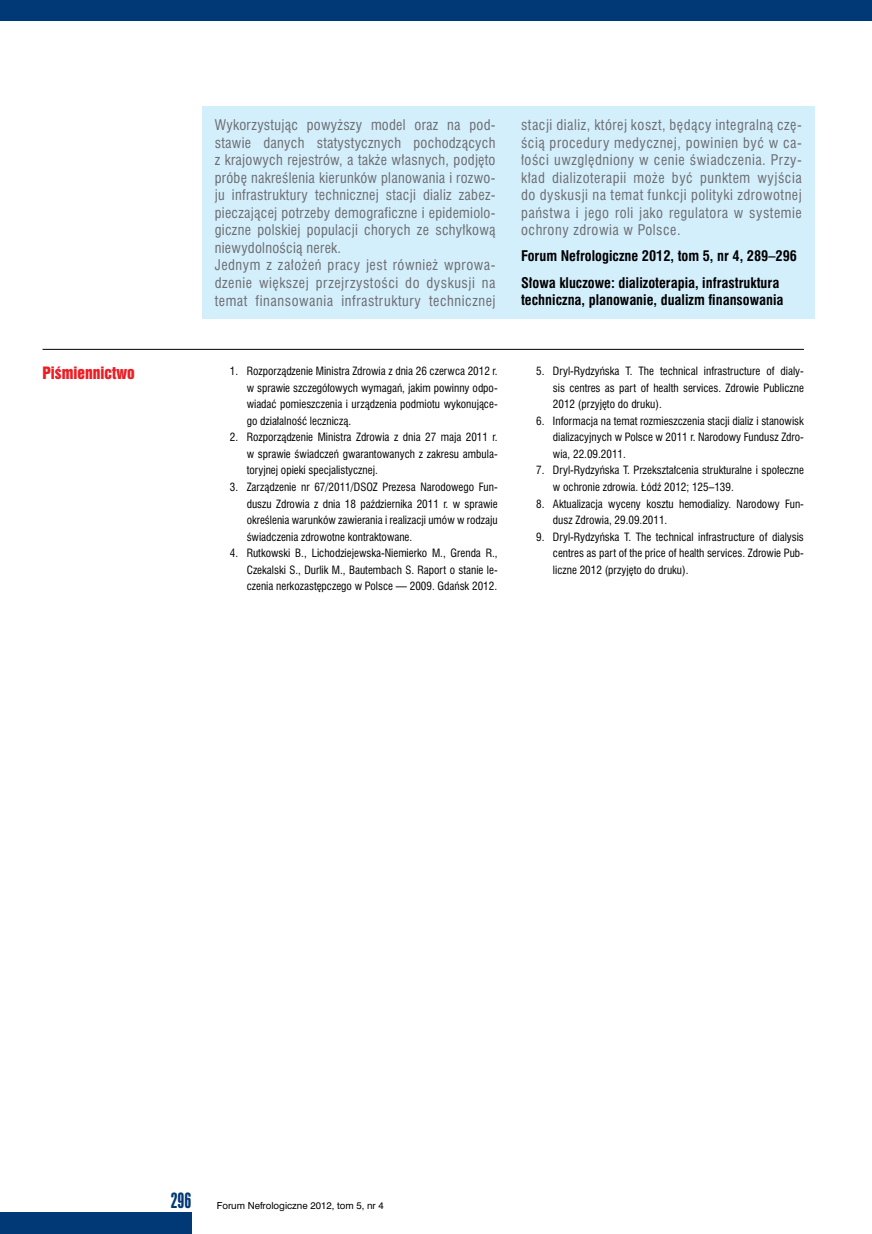
<style>
.page{position:relative;width:872px;height:1234px;background:#fff}
.page>*{position:absolute;margin:0;border:0;box-sizing:border-box;transform-origin:0 0}
.t1{font:18px "Swis 924 PL";color:#003976}
.t2{font:14.25px "Swis 921 PL";color:#ed1d24}
.t3{font:13.5px/17.5px "Swis 721 Cn PL";letter-spacing:.02em;color:#6d6e71}
.t4{font:700 13.5px/26.1px "Swis 721 Cn PL";color:#000}
.t5{font:10.5px/16.5px "Swis 721 Cn PL";color:#000;text-align:justify}
.t6{font:9px "Swis 721 PL";color:#000}
</style>
<div class="page">
<div style="left:0;top:0;width:872px;height:21px;background:#003976"></div>
<div style="left:0;top:1212px;width:191px;height:21px;background:#003976"></div>
<hr style="left:43px;top:349px;width:761px;height:1px;background:#000">
<div style="left:202px;top:106px;width:612px;height:213px;background:#d4effc"></div>
<h2 class="t2" style="left:43px;top:363px;width:94px">Piśmiennictwo</h2>
<p class="t3" style="left:215px;top:116px;width:282px">Wykorzystując powyższy model oraz na pod&shy;stawie danych statystycznych pochodzących z krajowych rejestrów, a także własnych, podjęto próbę nakreślenia kierunków planowania i rozwo&shy;ju infrastruktury technicznej stacji dializ zabez&shy;pieczającej potrzeby demograficzne i epidemiolo&shy;giczne polskiej populacji chorych ze schyłkową niewydolnością nerek.<br>Jednym z założeń pracy jest również wprowa&shy;dzenie większej przejrzystości do dyskusji na temat finansowania infrastruktury technicznej</p>
<p class="t3" style="left:521px;top:116px;width:282px;text-align:justify">stacji dializ, której koszt, będący integralną czę&shy;ścią procedury medycznej, powinien być w ca&shy;łości uwzględniony w cenie świadczenia. Przy&shy;kład dializoterapii może być punktem wyjścia do dyskusji na temat funkcji polityki zdrowotnej państwa i jego roli jako regulatora w systemie ochrony zdrowia w Polsce.</p>
<p class="t4" style="left:521px;top:243px;width:277px">Forum Nefrologiczne 2012, tom 5, nr 4, 289–296<br>Słowa kluczowe: dializoterapia, infrastruktura</p>
<p class="t4" style="left:521px;top:287px;width:264px">techniczna, planowanie, dualizm finansowania</p>
<p class="t5" style="left:247px;top:363px;width:252px;text-indent:-17px">1. Rozporządzenie Ministra Zdrowia z dnia 26 czerwca 2012 r. w sprawie szczegółowych wymagań, jakim powinny odpo&shy;wiadać pomieszczenia i urządzenia podmiotu wykonujące&shy;go działalność leczniczą.</p>
<p class="t5" style="left:247px;top:429px;width:252px;text-indent:-17px">2. Rozporządzenie Ministra Zdrowia z dnia 27 maja 2011 r. w sprawie świadczeń gwarantowanych z zakresu ambula&shy;toryjnej opieki specjalistycznej.</p>
<p class="t5" style="left:247px;top:478px;width:252px;text-indent:-17px">3. Zarządzenie nr 67/2011/DSOZ Prezesa Narodowego Fun&shy;duszu Zdrowia z dnia 18 października 2011 r. w sprawie określenia warunków zawierania i realizacji umów w rodzaju świadczenia zdrowotne kontraktowane.</p>
<p class="t5" style="left:247px;top:544px;width:252px;text-indent:-17px">4. Rutkowski B., Lichodziejewska-Niemierko M., Grenda R., Czekalski S., Durlik M., Bautembach S. Raport o stanie le&shy;czenia nerkozastępczego w Polsce — 2009. Gdańsk 2012.</p>
<p class="t5" style="left:553px;top:363px;width:252px;text-indent:-17px">5. Dryl-Rydzyńska T. The technical infrastructure of dialy&shy;sis centres as part of health services. Zdrowie Publiczne 2012 (przyjęto do druku).</p>
<p class="t5" style="left:553px;top:412px;width:252px;text-indent:-17px">6. Informacja na temat rozmieszczenia stacji dializ i stanowisk dializacyjnych w Polsce w 2011 r. Narodowy Fundusz Zdro&shy;wia, 22.09.2011.</p>
<p class="t5" style="left:553px;top:462px;width:252px;text-indent:-17px">7. Dryl-Rydzyńska T. Przekształcenia strukturalne i społeczne w ochronie zdrowia. Łódź 2012; 125–139.</p>
<p class="t5" style="left:553px;top:495px;width:252px;text-indent:-17px">8. Aktualizacja wyceny kosztu hemodializy. Narodowy Fun&shy;dusz Zdrowia, 29.09.2011.</p>
<p class="t5" style="left:553px;top:528px;width:252px;text-indent:-17px">9. Dryl-Rydzyńska T. The technical infrastructure of dialysis centres as part of the price of health services. Zdrowie Pub&shy;liczne 2012 (przyjęto do druku).</p>
<h1 class="t1" style="left:171px;top:1187px;width:22px">296</h1>
<p class="t6" style="left:217px;top:1199px;width:168px">Forum Nefrologiczne 2012, tom 5, nr 4</p>
</div>
